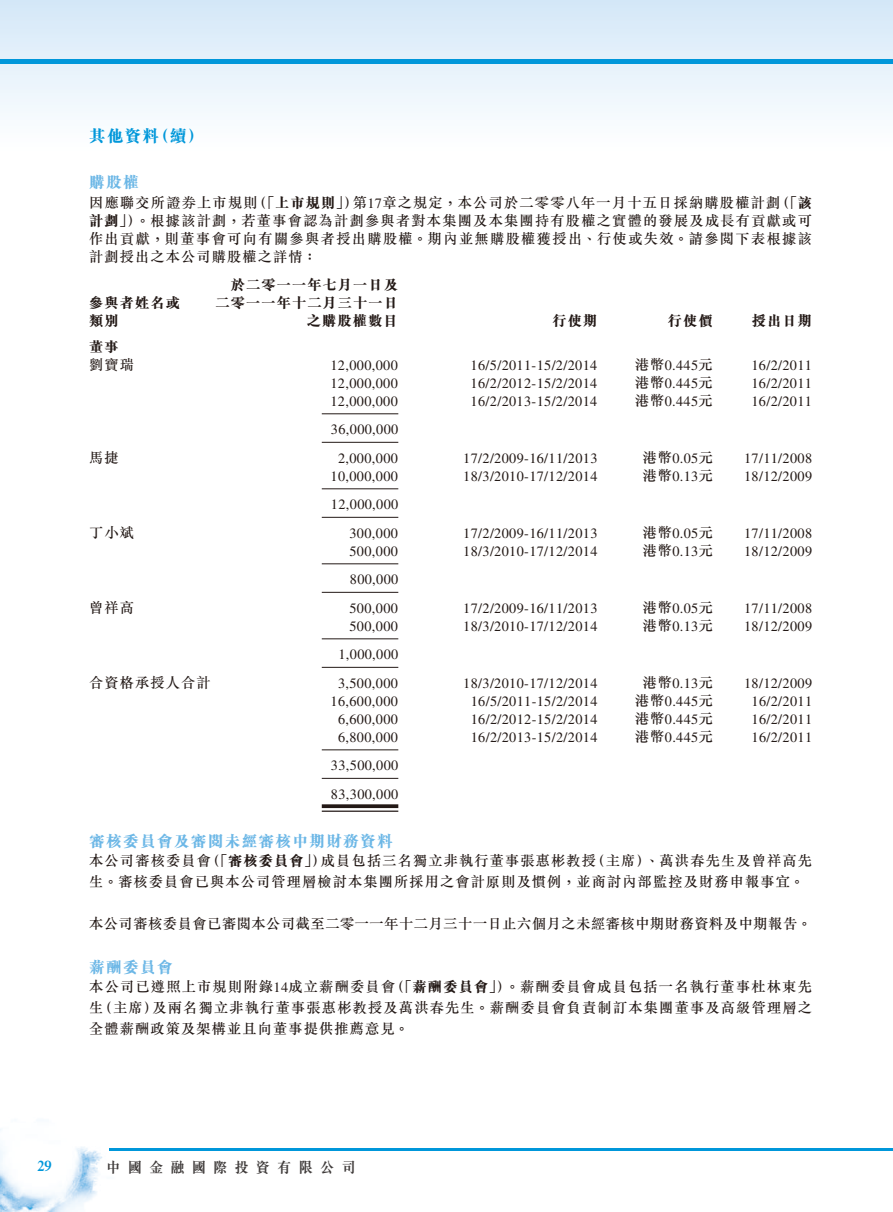
<style>
.page{position:relative;width:893px;height:1212px;background:#fff}
.page>*{position:absolute;margin:0;border:0;box-sizing:border-box;transform-origin:0 0}
.t1{font:800 16.5px "M Sung HK";color:#0097da}
.t2{font:800 15.75px "M Sung HK";letter-spacing:.075em;color:#6cb7e6}
.t3{font:700 15px "M Sung HK";letter-spacing:.5em;color:#3f3b3a;scale:.95 1}
.t4{font:600 15px "Times LT Std";color:#0097da;scale:.95 1}
.t5{font:14.25px/28.5px "Times LT Std";letter-spacing:.025em;color:#231916}
.t6{font:500 14.25px/18px "M Sung HK";letter-spacing:.08em;color:#231916}
.t7{font:800 14.25px/18px "M Sung HK";letter-spacing:.075em;color:#231916;text-align:right}
.t8{font:500 14.25px "M Sung HK";letter-spacing:.035em;color:#231916}
.s1{font-family:"Times LT Std";font-weight:400}
.s2{font-weight:800}
.s3{font-family:"M Sung HK";font-weight:500}
.s4{font-weight:500}
</style>
<div class="page">
<img style="left:0;top:1129px;width:102px;height:83px">
<div style="left:0;top:0;width:893px;height:171px;background:linear-gradient(to bottom,#d4e8f8,#fff)"></div>
<hr style="left:0;top:60px;width:893px;height:4px;background:#0097da">
<hr style="left:109px;top:1148px;width:784px;height:3px;background:#0097da">
<hr style="left:322px;top:413px;width:76px;height:1px;background:#231916">
<hr style="left:322px;top:442px;width:76px;height:1px;background:#231916">
<hr style="left:322px;top:488px;width:76px;height:1px;background:#231916">
<hr style="left:322px;top:517px;width:76px;height:1px;background:#231916">
<hr style="left:322px;top:563px;width:76px;height:1px;background:#231916">
<hr style="left:322px;top:592px;width:76px;height:1px;background:#231916">
<hr style="left:322px;top:638px;width:76px;height:1px;background:#231916">
<hr style="left:322px;top:667px;width:76px;height:1px;background:#231916">
<hr style="left:322px;top:749px;width:76px;height:1px;background:#231916">
<hr style="left:322px;top:778px;width:76px;height:1px;background:#231916">
<svg style="left:322px;top:804px;width:76px;height:4px"></svg>
<hr style="left:322px;top:810px;width:76px;height:2px;background:#231916">
<p class="t1" style="left:89px;top:125px;width:71px">其他資料</p>
<p class="t2" style="left:89px;top:171px;width:51px">購股權</p>
<p class="t1" style="left:153px;top:125px;width:52px">（續(</p>
<p class="t6" style="left:353px;top:193px;width:429px">第<span class="s1">17</span>章之規定，本公司於二零零八年一月十五日採納購股權計劃</p>
<p class="t6" style="left:89px;top:193px;width:724px">因應聯交所證券上市規則<br><span class="s2">計劃</span>」）。根據該計劃，若董事會認為計劃參與者對本集團及本集團持有股權之實體的發展及成長有貢獻或可作出貢獻，則董事會可向有關參與者授出購股權。期內並無購股權獲授出、行使或失效。請參閱下表根據該計劃授出之本公司購股權之詳情：</p>
<p class="t7" style="left:215px;top:275px;width:184px">於二零一一年七月一日及二零一一年十二月三十一日</p>
<p class="t6" style="left:253px;top:193px;width:106px">（「<span class="s2">上市規則</span>」）</p>
<p class="t6" style="left:776px;top:193px;width:38px">（「<span class="s2">該</span></p>
<p class="t7" style="left:89px;top:293px;width:92px">參與者姓名或</p>
<p class="t7" style="left:89px;top:308px;width:31px;line-height:25.5px;text-align:left">類別董事</p>
<p class="t7" style="left:307px;top:311px;width:92px">之購股權數目</p>
<p class="t7" style="left:552px;top:311px;width:46px">行使期</p>
<p class="t7" style="left:668px;top:311px;width:46px">行使價</p>
<p class="t7" style="left:752px;top:311px;width:62px">授出日期</p>
<p class="t6" style="left:89px;top:355px;width:46px">劉寶瑞</p>
<p class="t5" style="left:330px;top:351px;width:69px">12,000,000</p>
<p class="t5" style="left:471px;top:351px;width:128px">16/5/2011-15/2/2014</p>
<p class="t5" style="left:635px;top:351px;width:80px"><span class="s3">港幣</span>0.445<span class="s3">元</span></p>
<p class="t5" style="left:751px;top:351px;width:62px">16/2/2011</p>
<p class="t5" style="left:330px;top:369px;width:69px">12,000,000</p>
<p class="t5" style="left:471px;top:369px;width:128px">16/2/2012-15/2/2014</p>
<p class="t5" style="left:635px;top:369px;width:80px"><span class="s3">港幣</span>0.445<span class="s3">元</span></p>
<p class="t5" style="left:751px;top:369px;width:62px">16/2/2011</p>
<p class="t5" style="left:330px;top:387px;width:69px">12,000,000<br>36,000,000</p>
<p class="t5" style="left:471px;top:387px;width:128px">16/2/2013-15/2/2014</p>
<p class="t5" style="left:635px;top:387px;width:80px"><span class="s3">港幣</span>0.445<span class="s3">元</span></p>
<p class="t5" style="left:751px;top:387px;width:62px">16/2/2011</p>
<p class="t6" style="left:89px;top:448px;width:31px">馬捷</p>
<p class="t5" style="left:338px;top:444px;width:61px">2,000,000</p>
<p class="t5" style="left:463px;top:444px;width:136px">17/2/2009-16/11/2013</p>
<p class="t5" style="left:642px;top:444px;width:72px"><span class="s3">港幣</span>0.05<span class="s3">元</span></p>
<p class="t5" style="left:744px;top:444px;width:70px">17/11/2008</p>
<p class="t5" style="left:331px;top:462px;width:69px">10,000,000<br>12,000,000</p>
<p class="t5" style="left:463px;top:462px;width:136px">18/3/2010-17/12/2014</p>
<p class="t5" style="left:642px;top:462px;width:72px"><span class="s3">港幣</span>0.13<span class="s3">元</span></p>
<p class="t5" style="left:744px;top:462px;width:70px">18/12/2009</p>
<p class="t6" style="left:89px;top:523px;width:46px">丁小斌</p>
<p class="t5" style="left:349px;top:519px;width:50px">300,000</p>
<p class="t5" style="left:463px;top:519px;width:136px">17/2/2009-16/11/2013</p>
<p class="t5" style="left:642px;top:519px;width:72px"><span class="s3">港幣</span>0.05<span class="s3">元</span></p>
<p class="t5" style="left:744px;top:519px;width:70px">17/11/2008</p>
<p class="t5" style="left:349px;top:537px;width:50px">500,000<br>800,000</p>
<p class="t5" style="left:463px;top:537px;width:136px">18/3/2010-17/12/2014</p>
<p class="t5" style="left:642px;top:537px;width:72px"><span class="s3">港幣</span>0.13<span class="s3">元</span></p>
<p class="t5" style="left:744px;top:537px;width:70px">18/12/2009</p>
<p class="t6" style="left:89px;top:598px;width:46px">曾祥高</p>
<p class="t5" style="left:349px;top:594px;width:50px">500,000</p>
<p class="t5" style="left:463px;top:594px;width:136px">17/2/2009-16/11/2013</p>
<p class="t5" style="left:642px;top:594px;width:72px"><span class="s3">港幣</span>0.05<span class="s3">元</span></p>
<p class="t5" style="left:744px;top:594px;width:70px">17/11/2008</p>
<p class="t5" style="left:338px;top:612px;width:61px;text-align:right">500,000<br>1,000,000</p>
<p class="t5" style="left:463px;top:612px;width:136px">18/3/2010-17/12/2014</p>
<p class="t5" style="left:642px;top:612px;width:72px"><span class="s3">港幣</span>0.13<span class="s3">元</span></p>
<p class="t5" style="left:744px;top:612px;width:70px">18/12/2009</p>
<p class="t6" style="left:89px;top:673px;width:123px">合資格承授人合計</p>
<p class="t5" style="left:338px;top:669px;width:61px">3,500,000</p>
<p class="t5" style="left:463px;top:669px;width:136px">18/3/2010-17/12/2014</p>
<p class="t5" style="left:642px;top:669px;width:72px"><span class="s3">港幣</span>0.13<span class="s3">元</span></p>
<p class="t5" style="left:744px;top:669px;width:70px">18/12/2009</p>
<p class="t5" style="left:331px;top:687px;width:69px">16,600,000</p>
<p class="t5" style="left:471px;top:687px;width:128px">16/5/2011-15/2/2014</p>
<p class="t5" style="left:635px;top:687px;width:80px"><span class="s3">港幣</span>0.445<span class="s3">元</span></p>
<p class="t5" style="left:751px;top:687px;width:62px">16/2/2011</p>
<p class="t5" style="left:338px;top:705px;width:61px">6,600,000</p>
<p class="t5" style="left:471px;top:705px;width:128px">16/2/2012-15/2/2014</p>
<p class="t5" style="left:635px;top:705px;width:80px"><span class="s3">港幣</span>0.445<span class="s3">元</span></p>
<p class="t5" style="left:751px;top:705px;width:62px">16/2/2011</p>
<p class="t5" style="left:331px;top:723px;width:69px;text-align:center">6,800,000<br>33,500,000<br>83,300,000</p>
<p class="t2" style="left:89px;top:830px;width:305px">審核委員會及審閱未經審核中期財務資料</p>
<p class="t5" style="left:471px;top:723px;width:128px">16/2/2013-15/2/2014</p>
<p class="t5" style="left:635px;top:723px;width:80px"><span class="s3">港幣</span>0.445<span class="s3">元</span></p>
<p class="t5" style="left:751px;top:723px;width:62px">16/2/2011</p>
<p class="t6" style="left:89px;top:850px;width:717px;line-height:21px">本公司審核委員會<br>生。審核委員會已與本公司管理層檢討本集團所採用之會計原則及慣例，並商討內部監控及財務申報事宜。</p>
<p class="t8" style="left:89px;top:914px;width:724px">本公司審核委員會已審閱本公司截至二零一一年十二月三十一日止六個月之未經審核中期財務資料及中期報告。</p>
<p class="t2" style="left:89px;top:956px;width:85px">薪酬委員會</p>
<p class="t6" style="left:390px;top:978px;width:423px">（「<span class="s2">薪酬委員會</span>」）。薪酬委員會成員包括一名執行董事杜林東先</p>
<p class="t6" style="left:321px;top:852px;width:277px">成員包括三名獨立非執行董事張惠彬教授</p>
<p class="t7" style="left:206px;top:851px;width:121px"><span class="s4">（「</span>審核委員會<span class="s4">」）</span></p>
<p class="t6" style="left:591px;top:852px;width:222px">（主席）、萬洪春先生及曾祥高先</p>
<p class="t6" style="left:152px;top:976px;width:661px;line-height:21px;text-indent:-63px">本公司已遵照上市規則附錄<span class="s1">14</span>成立薪酬委員會<br>及兩名獨立非執行董事張惠彬教授及萬洪春先生。薪酬委員會負責制訂本集團董事及高級管理層之</p>
<p class="t6" style="left:98px;top:999px;width:60px">（主席）</p>
<p class="t6" style="left:89px;top:997px;width:322px;line-height:21px">生<br>全體薪酬政策及架構並且向董事提供推薦意見。</p>
<p class="t4" style="left:38px;top:1157px;width:17px">29</p>
<p class="t3" style="left:106px;top:1157px;width:264px">中國金融國際投資有限公司</p>
</div>
